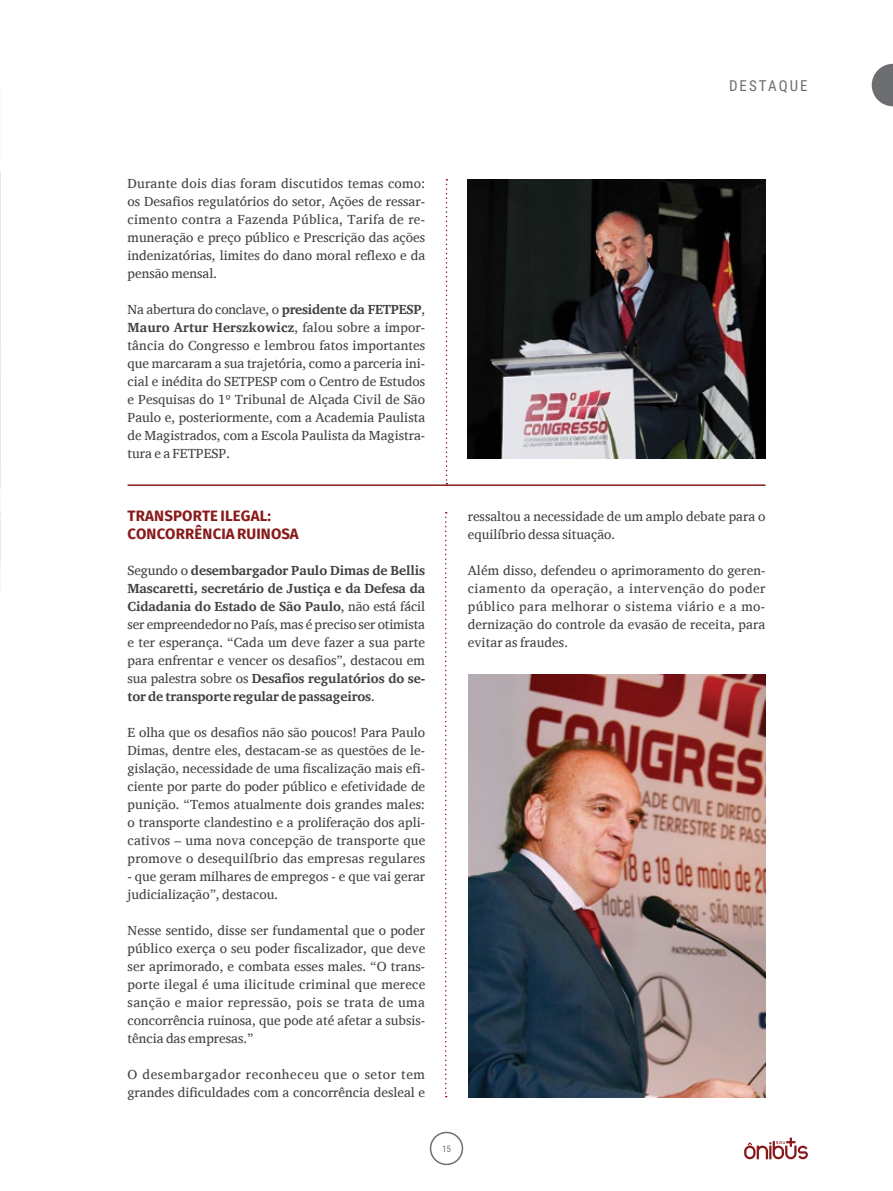
<style>
.page{position:relative;width:893px;height:1191px;background:#fff}
.page>*{position:absolute;margin:0;border:0;box-sizing:border-box;transform-origin:0 0}
.t1{font:700 15px/18px "Fira Sans";letter-spacing:.01em;color:#891a1c}
.t2{font:15px "Roboto Condensed";letter-spacing:.135em;color:#6d6e71}
.t3{font:13.5px/18px "Charis SIL";color:#414042;text-align:justify}
.t4{font:9px "Roboto Condensed";color:#6d6e71}
.s1{font-weight:700}
</style>
<div class="page">
<hr style="left:0;top:0;width:1px;height:409px;background:#fefbfb">
<svg style="left:446px;top:179px;width:1px;height:305px"></svg>
<svg style="left:445px;top:512px;width:2px;height:585px"></svg>
<svg style="left:0;top:171px;width:1px;height:423px"></svg>
<img style="left:468px;top:179px;width:297px;height:279px">
<hr style="left:128px;top:484px;width:637px;height:2px;background:#891a1c">
<img style="left:468px;top:674px;width:297px;height:423px">
<svg style="left:872px;top:64px;width:21px;height:42px"></svg>
<svg style="left:744px;top:1137px;width:64px;height:22px"></svg>
<div style="left:430px;top:1131px;width:33px;height:34px;border:2px solid #6d6e71;border-radius:50%"></div>
<p class="t2" style="left:729px;top:75px;width:80px">DESTAQUE</p>
<p class="t3" style="left:128px;top:174px;width:299px">Durante dois dias foram discutidos temas como: os Desafios regulatórios do setor, Ações de ressar&shy;cimento contra a Fazenda Pública, Tarifa de re&shy;muneração e preço público e Prescrição das ações indenizatórias, limites do dano moral reflexo e da pensão mensal.</p>
<p class="t3" style="left:128px;top:300px;width:299px">Na abertura do conclave, o <span class="s1">presidente da FETPESP</span>, <span class="s1">Mauro Artur Herszkowicz</span>, falou sobre a impor&shy;tância do Congresso e lembrou fatos importantes que marcaram a sua trajetória, como a parceria ini&shy;cial e inédita do SETPESP com o Centro de Estudos e Pesquisas do 1º Tribunal de Alçada Civil de São Paulo e, posteriormente, com a Academia Paulista de Magistrados, com a Escola Paulista da Magistra&shy;tura e a FETPESP.</p>
<p class="t1" style="left:128px;top:506px;width:173px">TRANSPORTE ILEGAL:<br>CONCORRÊNCIA RUINOSA</p>
<p class="t3" style="left:128px;top:561px;width:299px">Segundo o <span class="s1">desembargador Paulo Dimas de Bellis Mascaretti, secretário de Justiça e da Defesa da Cidadania do Estado de São Paulo</span>, não está fácil ser empreendedor no País, mas é preciso ser otimista e ter esperança. “Cada um deve fazer a sua parte para enfrentar e vencer os desafios”, destacou em sua palestra sobre os <span class="s1">Desafios regulatórios do se&shy;tor de transporte regular de passageiros</span>.</p>
<p class="t3" style="left:128px;top:723px;width:299px">E olha que os desafios não são poucos! Para Paulo Dimas, dentre eles, destacam-se as questões de le&shy;gislação, necessidade de uma fiscalização mais efi&shy;ciente por parte do poder público e efetividade de punição. “Temos atualmente dois grandes males: o transporte clandestino e a proliferação dos apli&shy;cativos – uma nova concepção de transporte que promove o desequilíbrio das empresas regulares</p>
<p class="t3" style="left:128px;top:867px;width:299px">- que geram milhares de empregos - e que vai gerar judicialização”, destacou.</p>
<p class="t3" style="left:128px;top:921px;width:299px">Nesse sentido, disse ser fundamental que o poder público exerça o seu poder fiscalizador, que deve ser aprimorado, e combata esses males. “O trans&shy;porte ilegal é uma ilicitude criminal que merece sanção e maior repressão, pois se trata de uma concorrência ruinosa, que pode até afetar a subsis&shy;tência das empresas.”</p>
<p class="t3" style="left:128px;top:1065px;width:299px">O desembargador reconheceu que o setor tem grandes dificuldades com a concorrência desleal e</p>
<p class="t3" style="left:468px;top:507px;width:299px">ressaltou a necessidade de um amplo debate para o equilíbrio dessa situação.</p>
<p class="t3" style="left:468px;top:561px;width:299px">Além disso, defendeu o aprimoramento do geren&shy;ciamento da operação, a intervenção do poder público para melhorar o sistema viário e a mo&shy;dernização do controle da evasão de receita, para evitar as fraudes.</p>
<p class="t4" style="left:442px;top:1142px;width:10px">15</p>
</div>
